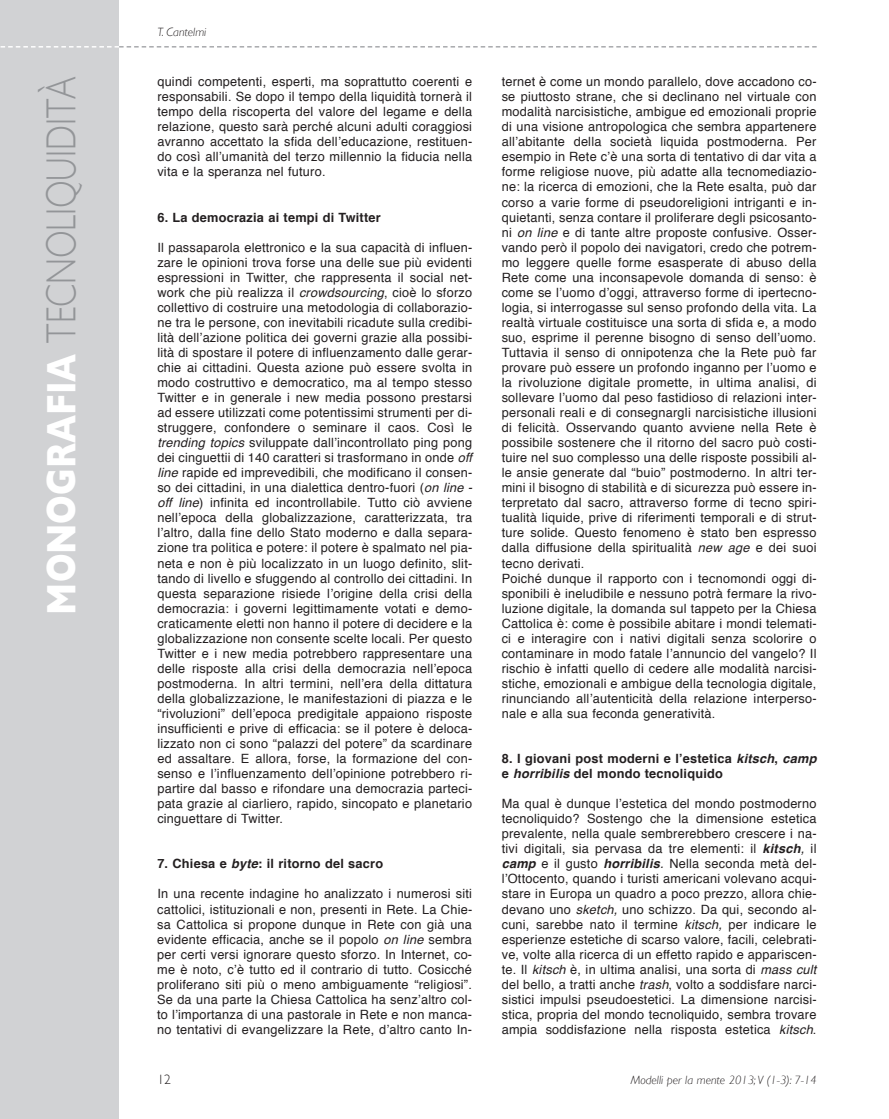
<style>
.page{position:relative;width:889px;height:1119px;background:#fff}
.page>*{position:absolute;margin:0;border:0;box-sizing:border-box;transform-origin:0 0}
.t1{font:300 42px "Gill Sans";color:#939598;scale:.8 1}
.t2{font:300 13.5px "Gill Sans";color:#231f20}
.t3{font:12.75px/15px "Helvetica";letter-spacing:.015em;color:#231f20;text-align:justify}
.t4{font:700 12.75px/15px "Helvetica";letter-spacing:.015em;color:#231f20}
.t5{font:italic 300 12px "Gill Sans";color:#231f20}
.s1{font-weight:700;color:#fff}
.s2{font-style:italic}
.s3{font-weight:700;font-style:italic}
</style>
<div class="page">
<div style="left:0;top:0;width:119px;height:1118px;background:#d1d2d4"></div>
<svg style="left:0;top:46px;width:816px;height:2px"></svg>
<p class="t1" style="left:38px;top:614px;width:674px;rotate:-90deg"><span class="s1">MONOGRAFIA</span> TECNOLIQUIDITÀ</p>
<p class="t5" style="left:157px;top:26px;width:50px">T. Cantelmi</p>
<p class="t3" style="left:157px;top:75px;width:316px">quindi competenti, esperti, ma soprattutto coerenti e responsabili. Se dopo il tempo della liquidità tornerà il tempo della riscoperta del valore del legame e della relazione, questo sarà perché alcuni adulti coraggiosi avranno accettato la sfida dell’educazione, restituen&shy;do così all’umanità del terzo millennio la fiducia nella vita e la speranza nel futuro.</p>
<p class="t4" style="left:157px;top:210px;width:225px">6. La democrazia ai tempi di Twitter</p>
<p class="t3" style="left:157px;top:241px;width:316px">Il passaparola elettronico e la sua capacità di influen&shy;zare le opinioni trova forse una delle sue più evidenti espressioni in Twitter, che rappresenta il social net&shy;work che più realizza il <span class="s2">crowdsourcing</span>, cioè lo sforzo collettivo di costruire una metodologia di collaborazio&shy;ne tra le persone, con inevitabili ricadute sulla credibi&shy;lità dell’azione politica dei governi grazie alla possibi&shy;lità di spostare il potere di influenzamento dalle gerar&shy;chie ai cittadini. Questa azione può essere svolta in modo costruttivo e democratico, ma al tempo stesso Twitter e in generale i new media possono prestarsi ad essere utilizzati come potentissimi strumenti per di&shy;struggere, confondere o seminare il caos. Così le <span class="s2">trending topics</span> sviluppate dall’incontrollato ping pong dei cinguettii di 140 caratteri si trasformano in onde <span class="s2">off line</span> rapide ed imprevedibili, che modificano il consen&shy;so dei cittadini, in una dialettica dentro-fuori (<span class="s2">on line - off line</span>) infinita ed incontrollabile. Tutto ciò avviene nell’epoca della globalizzazione, caratterizzata, tra l’altro, dalla fine dello Stato moderno e dalla separa&shy;zione tra politica e potere: il potere è spalmato nel pia&shy;neta e non è più localizzato in un luogo definito, slit&shy;tando di livello e sfuggendo al controllo dei cittadini. In questa separazione risiede l’origine della crisi della democrazia: i governi legittimamente votati e demo&shy;craticamente eletti non hanno il potere di decidere e la globalizzazione non consente scelte locali. Per questo Twitter e i new media potrebbero rappresentare una delle risposte alla crisi della democrazia nell’epoca postmoderna. In altri termini, nell’era della dittatura della globalizzazione, le manifestazioni di piazza e le “rivoluzioni” dell’epoca predigitale appaiono risposte insufficienti e prive di efficacia: se il potere è deloca&shy;lizzato non ci sono “palazzi del potere” da scardinare ed assaltare. E allora, forse, la formazione del con&shy;senso e l’influenzamento dell’opinione potrebbero ri&shy;partire dal basso e rifondare una democrazia parteci&shy;pata grazie al ciarliero, rapido, sincopato e planetario cinguettare di Twitter.</p>
<p class="t4" style="left:157px;top:857px;width:227px">7. Chiesa e <span class="s2">byte</span>: il ritorno del sacro</p>
<p class="t3" style="left:157px;top:887px;width:316px">In una recente indagine ho analizzato i numerosi siti cattolici, istituzionali e non, presenti in Rete. La Chie&shy;sa Cattolica si propone dunque in Rete con già una evidente efficacia, anche se il popolo <span class="s2">on line</span> sembra per certi versi ignorare questo sforzo. In Internet, co&shy;me è noto, c’è tutto ed il contrario di tutto. Cosicché proliferano siti più o meno ambiguamente “religiosi”.<br>Se da una parte la Chiesa Cattolica ha senz’altro col&shy;to l’importanza di una pastorale in Rete e non manca&shy;no tentativi di evangelizzare la Rete, d’altro canto In-</p>
<p class="t3" style="left:502px;top:75px;width:316px;text-align:left">ternet è come un mondo parallelo, dove accadono co&shy;se piuttosto strane, che si declinano nel virtuale con modalità narcisistiche, ambigue ed emozionali proprie di una visione antropologica che sembra appartenere all’abitante della società liquida postmoderna. Per esempio in Rete c’è una sorta di tentativo di dar vita a forme religiose nuove, più adatte alla tecnomediazio&shy;ne: la ricerca di emozioni, che la Rete esalta, può dar corso a varie forme di pseudoreligioni intriganti e in&shy;quietanti, senza contare il proliferare degli psicosanto&shy;ni <span class="s2">on line</span> e di tante altre proposte confusive. Osser&shy;vando però il popolo dei navigatori, credo che potrem&shy;mo leggere quelle forme esasperate di abuso della Rete come una inconsapevole domanda di senso: è come se l’uomo d’oggi, attraverso forme di ipertecno&shy;logia, si interrogasse sul senso profondo della vita. La realtà virtuale costituisce una sorta di sfida e, a modo suo, esprime il perenne bisogno di senso dell’uomo.<br>Tuttavia il senso di onnipotenza che la Rete può far provare può essere un profondo inganno per l’uomo e la rivoluzione digitale promette, in ultima analisi, di sollevare l’uomo dal peso fastidioso di relazioni inter&shy;personali reali e di consegnargli narcisistiche illusioni di felicità. Osservando quanto avviene nella Rete è possibile sostenere che il ritorno del sacro può costi&shy;tuire nel suo complesso una delle risposte possibili al&shy;le ansie generate dal “buio” postmoderno. In altri ter&shy;mini il bisogno di stabilità e di sicurezza può essere in&shy;terpretato dal sacro, attraverso forme di tecno spiri&shy;tualità liquide, prive di riferimenti temporali e di strut&shy;ture solide. Questo fenomeno è stato ben espresso dalla diffusione della spiritualità <span class="s2">new age</span> e dei suoi tecno derivati.<br>Poiché dunque il rapporto con i tecnomondi oggi di&shy;sponibili è ineludibile e nessuno potrà fermare la rivo&shy;luzione digitale, la domanda sul tappeto per la Chiesa Cattolica è: come è possibile abitare i mondi telemati&shy;ci e interagire con i nativi digitali senza scolorire o contaminare in modo fatale l’annuncio del vangelo? Il rischio è infatti quello di cedere alle modalità narcisi&shy;stiche, emozionali e ambigue della tecnologia digitale, rinunciando all’autenticità della relazione interperso&shy;nale e alla sua feconda generatività.</p>
<p class="t4" style="left:502px;top:752px;width:316px">8. I giovani post moderni e l’estetica <span class="s2">kitsch</span>, <span class="s2">camp </span>e <span class="s2">horribilis</span> del mondo tecnoliquido</p>
<p class="t3" style="left:502px;top:797px;width:316px">Ma qual è dunque l’estetica del mondo postmoderno tecnoliquido? Sostengo che la dimensione estetica prevalente, nella quale sembrerebbero crescere i na&shy;tivi digitali, sia pervasa da tre elementi: il <span class="s3">kitsch</span><span class="s2">,</span> il <span class="s3">camp</span> e il gusto <span class="s3">horribilis</span><span class="s2">.</span> Nella seconda metà del&shy;l’Ottocento, quando i turisti americani volevano acqui&shy;stare in Europa un quadro a poco prezzo, allora chie&shy;devano uno <span class="s2">sketch,</span> uno schizzo. Da qui, secondo al&shy;cuni, sarebbe nato il termine <span class="s2">kitsch,</span> per indicare le esperienze estetiche di scarso valore, facili, celebrati&shy;ve, volte alla ricerca di un effetto rapido e appariscen&shy;te. Il <span class="s2">kitsch</span> è, in ultima analisi, una sorta di <span class="s2">mass cult </span>del bello, a tratti anche <span class="s2">trash</span>, volto a soddisfare narci&shy;sistici impulsi pseudoestetici. La dimensione narcisi&shy;stica, propria del mondo tecnoliquido, sembra trovare ampia soddisfazione nella risposta estetica <span class="s2">kitsch</span>.</p>
<p class="t2" style="left:157px;top:1071px;width:15px">12</p>
<p class="t5" style="left:631px;top:1072px;width:187px">Modelli per la mente 2013; V (1-3): 7-14</p>
</div>
